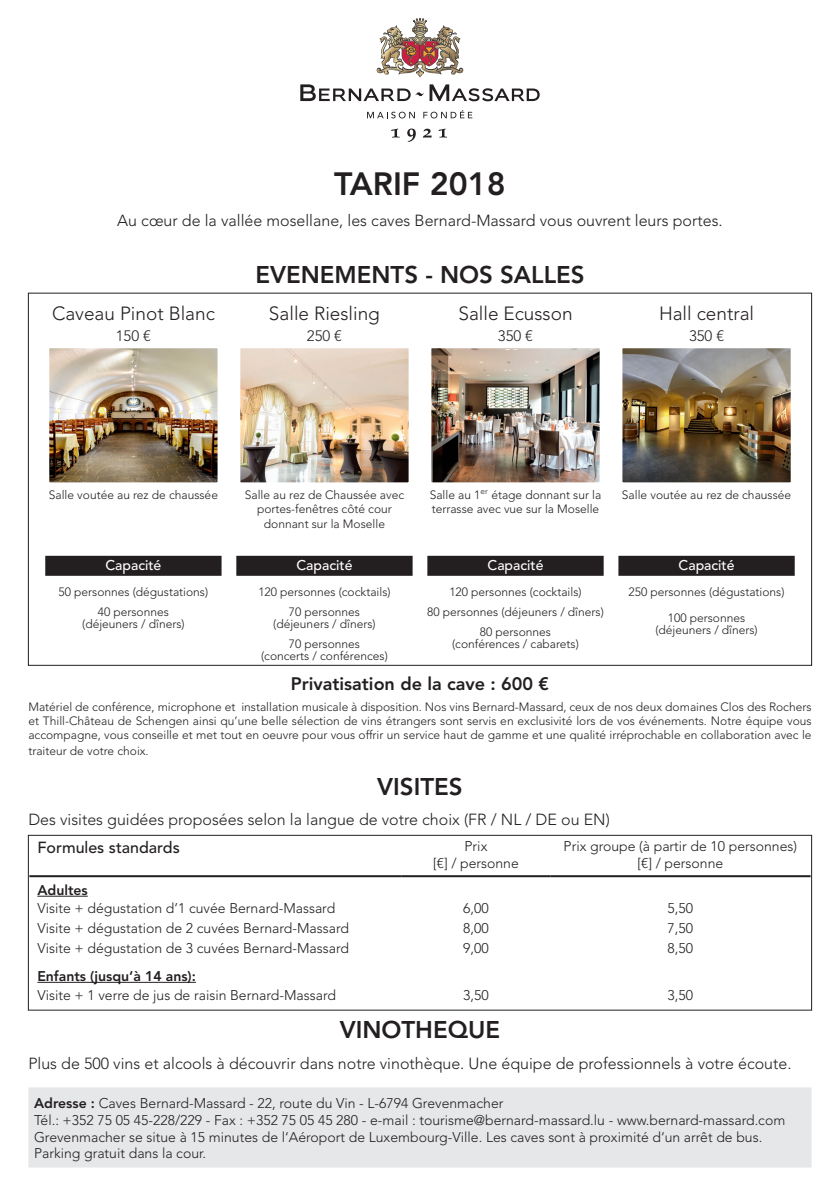
<style>
.page{position:relative;width:840px;height:1191px;background:#fff}
.page>*{position:absolute;margin:0;border:0;box-sizing:border-box;transform-origin:0 0}
.t1{font:800 32px "Avenir LT Std";color:#231f20}
.t2{font:800 24px "Avenir LT Std";color:#231f20}
.t3{font:300 19px "Avenir LT Std";color:#231f20}
.t4{font:800 18px "Avenir LT Std";color:#231f20}
.t5{font:300 16px "Avenir LT Std";color:#231f20}
.t6{font:500 16px "Avenir LT Std";color:#231f20}
.t7{font:300 15px "Avenir LT Std";color:#231f20}
.t8{font:300 14px/16.8px "Avenir LT Std";color:#231f20;text-align:center}
.t9{font:500 14px "Avenir LT Std";color:#fff}
.t10{font:800 14px "Avenir LT Std";color:#231f20}
.t11{font:300 12px/20px "Avenir LT Std";color:#231f20;text-align:center}
.s1{font-weight:800}
</style>
<div class="page">
<svg style="left:300px;top:84px;width:239px;height:17px"></svg>
<svg style="left:391px;top:129px;width:8px;height:9px"></svg>
<svg style="left:407px;top:129px;width:8px;height:13px"></svg>
<svg style="left:422px;top:129px;width:9px;height:9px"></svg>
<svg style="left:438px;top:129px;width:9px;height:9px"></svg>
<svg style="left:367px;top:112px;width:47px;height:6px"></svg>
<svg style="left:423px;top:110px;width:49px;height:8px"></svg>
<img style="left:376px;top:18px;width:45px;height:57px">
<div style="left:28px;top:1087px;width:783px;height:80px;background:#e6e7e9"></div>
<div style="left:45px;top:556px;width:176px;height:20px;background:#231f20"></div>
<img style="left:50px;top:349px;width:166px;height:132px">
<div style="left:47px;top:346px;width:172px;height:138px;border:2px solid #fff"></div>
<div style="left:236px;top:556px;width:176px;height:20px;background:#231f20"></div>
<img style="left:241px;top:349px;width:166px;height:132px">
<div style="left:238px;top:346px;width:172px;height:138px;border:2px solid #fff"></div>
<div style="left:427px;top:556px;width:176px;height:20px;background:#231f20"></div>
<img style="left:432px;top:349px;width:166px;height:132px">
<div style="left:429px;top:346px;width:172px;height:138px;border:2px solid #fff"></div>
<div style="left:618px;top:556px;width:176px;height:20px;background:#231f20"></div>
<img style="left:623px;top:349px;width:166px;height:132px">
<div style="left:620px;top:346px;width:172px;height:138px;border:2px solid #fff"></div>
<hr style="left:29px;top:875px;width:372px;height:2px;background:#231f20">
<hr style="left:401px;top:875px;width:149px;height:2px;background:#231f20">
<hr style="left:550px;top:875px;width:260px;height:2px;background:#231f20">
<hr style="left:37px;top:896px;width:51px;height:1px;background:#231f20">
<hr style="left:37px;top:982px;width:159px;height:1px;background:#231f20">
<div style="left:28px;top:835px;width:783px;height:175px;border:1px solid #231f20"></div>
<h1 class="t1" style="left:334px;top:165px;width:173px">TARIF 2018</h1>
<h3 class="t5" style="left:117px;top:211px;width:606px">Au cœur de la vallée mosellane, les caves Bernard-Massard vous ouvrent leurs portes.</h3>
<h2 class="t2" style="left:255px;top:261px;width:330px">EVENEMENTS - NOS SALLES</h2>
<h3 class="t3" style="left:52px;top:302px;width:164px">Caveau Pinot Blanc</h3>
<p class="t7" style="left:116px;top:327px;width:37px">150 €</p>
<h3 class="t3" style="left:269px;top:302px;width:112px">Salle Riesling</h3>
<p class="t7" style="left:307px;top:327px;width:37px">250 €</p>
<h3 class="t3" style="left:458px;top:302px;width:116px">Salle Ecusson</h3>
<p class="t7" style="left:497px;top:327px;width:37px">350 €</p>
<h3 class="t3" style="left:658px;top:302px;width:96px">Hall central</h3>
<p class="t7" style="left:688px;top:327px;width:37px">350 €</p>
<p class="t11" style="left:49px;top:485px;width:171px">Salle voutée au rez de chaussée</p>
<p class="t9" style="left:105px;top:557px;width:58px">Capacité</p>
<p class="t11" style="left:59px;top:582px;width:151px">50 personnes (dégustations)<br>40 personnes</p>
<p class="t11" style="left:82px;top:614px;width:104px">(déjeuners / dîners)</p>
<p class="t11" style="left:245px;top:487px;width:161px;line-height:14.4px">Salle au rez de Chaussée avec portes-fenêtres côté cour donnant sur la Moselle</p>
<p class="t9" style="left:296px;top:557px;width:58px">Capacité</p>
<p class="t11" style="left:258px;top:582px;width:134px">120 personnes (cocktails)<br>70 personnes</p>
<p class="t11" style="left:273px;top:614px;width:104px">(déjeuners / dîners)<br>70 personnes</p>
<p class="t11" style="left:261px;top:646px;width:128px">(concerts / conférences)</p>
<p class="t11" style="left:429px;top:487px;width:173px;line-height:14.4px;text-align:left">Salle au 1<sup>er</sup> étage donnant sur la terrasse avec vue sur la Moselle</p>
<p class="t9" style="left:487px;top:557px;width:58px">Capacité</p>
<p class="t11" style="left:427px;top:582px;width:178px">120 personnes (cocktails)<br>80 personnes (déjeuners / dîners)<br>80 personnes</p>
<p class="t11" style="left:452px;top:634px;width:128px">(conférences / cabarets)</p>
<p class="t11" style="left:621px;top:485px;width:171px">Salle voutée au rez de chaussée</p>
<p class="t9" style="left:678px;top:557px;width:58px">Capacité</p>
<p class="t11" style="left:628px;top:579px;width:157px;line-height:25.8px">250 personnes (dégustations)<br>100 personnes</p>
<p class="t11" style="left:655px;top:619px;width:104px">(déjeuners / dîners)</p>
<h3 class="t4" style="left:291px;top:673px;width:259px">Privatisation de la cave : 600 €</h3>
<p class="t11" style="left:28px;top:699px;width:784px;line-height:14.4px;text-align:justify">Matériel de conférence, microphone et installation musicale à disposition. Nos vins Bernard-Massard, ceux de nos deux domaines Clos des Rochers et Thill-Château de Schengen ainsi qu’une belle sélection de vins étrangers sont servis en exclusivité lors de vos événements. Notre équipe vous accompagne, vous conseille et met tout en oeuvre pour vous offrir un service haut de gamme et une qualité irréprochable en collaboration avec le</p>
<p class="t11" style="left:28px;top:741px;width:122px">traiteur de votre choix.</p>
<h2 class="t2" style="left:377px;top:772px;width:87px">VISITES</h2>
<h3 class="t5" style="left:28px;top:810px;width:582px">Des visites guidées proposées selon la langue de votre choix (FR / NL / DE ou EN)</h3>
<h3 class="t6" style="left:37px;top:838px;width:144px">Formules standards</h3>
<p class="t8" style="left:433px;top:838px;width:87px">Prix<br>[€] / personne</p>
<p class="t8" style="left:563px;top:838px;width:235px">Prix groupe (à partir de 10 personnes) [€] / personne</p>
<p class="t10" style="left:37px;top:881px;width:52px">Adultes</p>
<p class="t8" style="left:37px;top:900px;width:299px">Visite + dégustation d’1 cuvée Bernard-Massard</p>
<p class="t8" style="left:463px;top:900px;width:27px">6,00</p>
<p class="t8" style="left:667px;top:900px;width:27px">5,50</p>
<p class="t8" style="left:37px;top:920px;width:313px">Visite + dégustation de 2 cuvées Bernard-Massard</p>
<p class="t8" style="left:463px;top:920px;width:27px">8,00</p>
<p class="t8" style="left:667px;top:920px;width:27px">7,50</p>
<p class="t8" style="left:37px;top:940px;width:313px">Visite + dégustation de 3 cuvées Bernard-Massard</p>
<p class="t8" style="left:463px;top:940px;width:27px">9,00</p>
<p class="t8" style="left:667px;top:940px;width:27px">8,50</p>
<p class="t10" style="left:37px;top:967px;width:160px">Enfants (jusqu‘à 14 ans):</p>
<p class="t8" style="left:37px;top:986px;width:300px">Visite + 1 verre de jus de raisin Bernard-Massard</p>
<p class="t8" style="left:463px;top:986px;width:27px">3,50</p>
<p class="t8" style="left:667px;top:986px;width:27px">3,50</p>
<h2 class="t2" style="left:339px;top:1015px;width:162px">VINOTHEQUE</h2>
<h3 class="t5" style="left:28px;top:1053px;width:764px">Plus de 500 vins et alcools à découvrir dans notre vinothèque. Une équipe de professionnels à votre écoute.</h3>
<p class="t8" style="left:34px;top:1094px;width:752px;text-align:left"><span class="s1">Adresse :</span> Caves Bernard-Massard - 22, route du Vin - L-6794 Grevenmacher<br>Tél.: +352 75 05 45-228/229 - Fax : +352 75 05 45 280 - e-mail : tourisme@bernard-massard.lu - www.bernard-massard.com Grevenmacher se situe à 15 minutes de l‘Aéroport de Luxembourg-Ville. Les caves sont à proximité d‘un arrêt de bus.<br>Parking gratuit dans la cour.</p>
</div>
